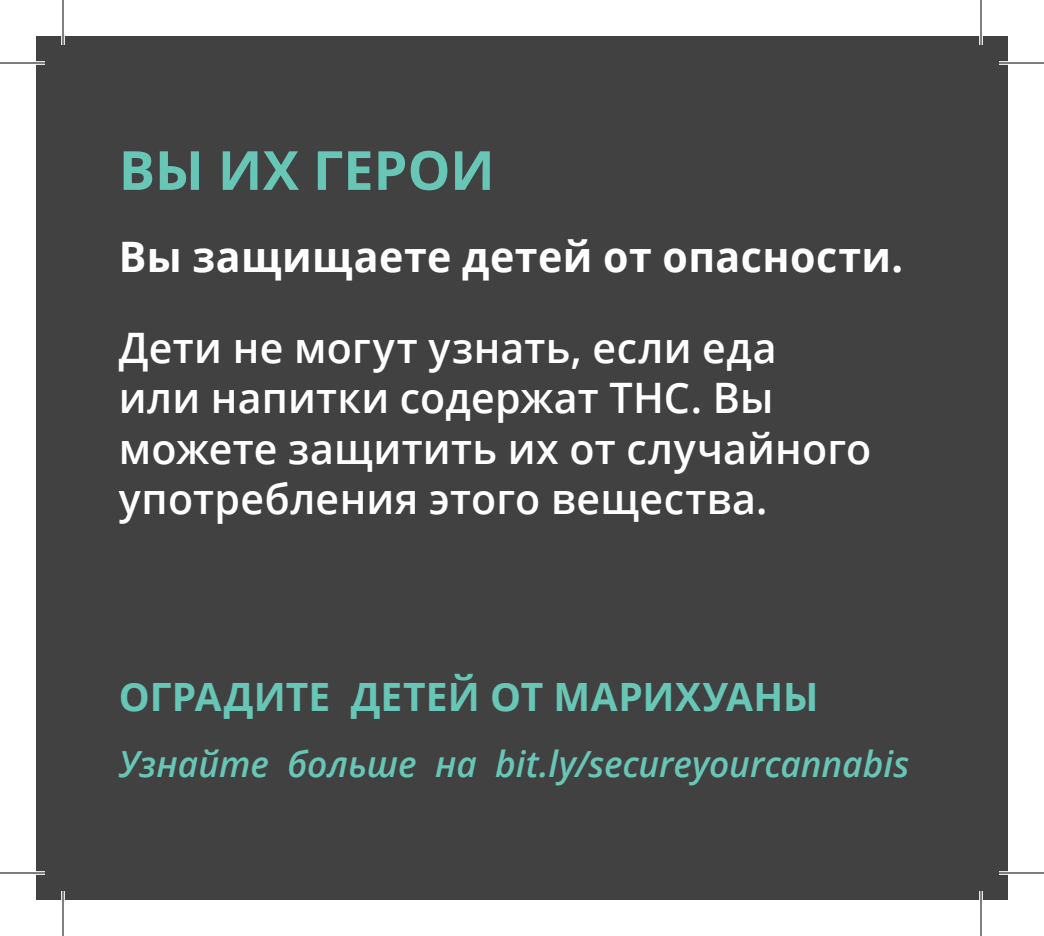
<style>
.page{position:relative;width:1044px;height:936px;background:#fff}
.page>*{position:absolute;margin:0;border:0;box-sizing:border-box;transform-origin:0 0}
.t1{font:700 54px "Open Sans";color:#68c6b7}
.t2{font:600 42px/50.4px "Open Sans";letter-spacing:.005em;color:#fff}
.t3{font:700 42px "Open Sans";letter-spacing:.01em;color:#fff}
.t4{font:700 39px "Open Sans";letter-spacing:.005em;color:#68c6b7}
.t5{font:italic 600 36px "Open Sans";color:#68c6b7}
</style>
<div class="page">
<div style="left:36px;top:36px;width:972px;height:864px;background:#414141"></div>
<svg style="left:36px;top:61px;width:9px;height:4px"></svg>
<svg style="left:999px;top:61px;width:9px;height:4px"></svg>
<svg style="left:36px;top:871px;width:9px;height:4px"></svg>
<svg style="left:999px;top:871px;width:9px;height:4px"></svg>
<svg style="left:61px;top:36px;width:4px;height:9px"></svg>
<svg style="left:61px;top:891px;width:4px;height:9px"></svg>
<svg style="left:979px;top:36px;width:4px;height:9px"></svg>
<svg style="left:979px;top:891px;width:4px;height:9px"></svg>
<hr style="left:0;top:62px;width:45px;height:2px;background:#000">
<hr style="left:999px;top:62px;width:45px;height:2px;background:#000">
<hr style="left:0;top:872px;width:45px;height:2px;background:#000">
<hr style="left:999px;top:872px;width:45px;height:2px;background:#000">
<hr style="left:62px;top:0;width:2px;height:45px;background:#000">
<hr style="left:62px;top:891px;width:2px;height:45px;background:#000">
<hr style="left:980px;top:0;width:2px;height:45px;background:#000">
<hr style="left:980px;top:891px;width:2px;height:45px;background:#000">
<p class="t1" style="left:119px;top:132px;width:377px">ВЫ ИХ ГЕРОИ</p>
<p class="t3" style="left:119px;top:227px;width:786px">Вы защищаете детей от опасности.</p>
<p class="t2" style="left:119px;top:322px;width:754px">Дети не могут узнать, если еда<br>или напитки содержат THC. Вы можете защитить их от случайного употребления этого вещества.</p>
<p class="t4" style="left:119px;top:669px;width:701px">ОГРАДИТЕ ДЕТЕЙ ОТ МАРИХУАНЫ</p>
<p class="t5" style="left:119px;top:739px;width:792px">Узнайте больше на bit.ly/secureyourcannabis</p>
</div>
